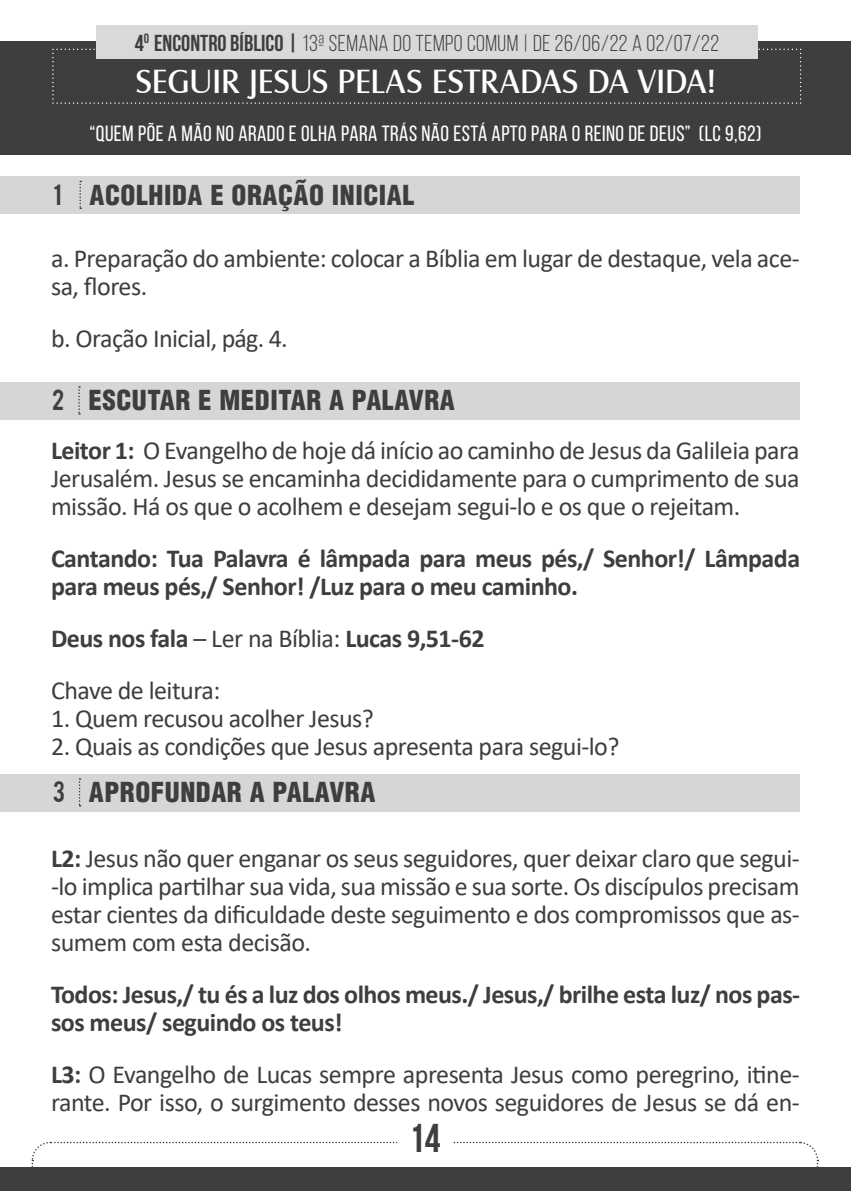
<style>
.page{position:relative;width:851px;height:1191px;background:#fff}
.page>*{position:absolute;margin:0;border:0;box-sizing:border-box;transform-origin:0 0}
.t1{font:700 40px "Bebas Neue";color:#3e3e3f}
.t2{font:34.6px "Castle T";letter-spacing:-.005em;color:#fff}
.t3{font:900 condensed 26.8px "Helvetica";letter-spacing:.02em;color:#3e3e3f}
.t4{font:26px/28px "Calibri";letter-spacing:-.02em;color:#3e3e3f}
.t5{font:700 26px/28px "Calibri";letter-spacing:-.02em;color:#3e3e3f}
.t6{font:23px "Bebas Neue";letter-spacing:.02em;color:#3e3e3f}
.t7{font:22px "Bebas Neue";letter-spacing:.02em;color:#fff}
.s1{font-weight:700}
.s2{font-family:"Bebas";font-weight:400;font-stretch:normal;font-size:23px}
</style>
<div class="page">
<svg style="left:31px;top:1141px;width:787px;height:26px"></svg>
<div style="left:397px;top:1111px;width:55px;height:56px;background:#fff;border-radius:50%"></div>
<div style="left:0;top:1167px;width:850px;height:24px;background:#3e3e3f"></div>
<div style="left:0;top:41px;width:850px;height:113px;background:#3e3e3f"></div>
<svg style="left:52px;top:49px;width:749px;height:55px"></svg>
<div style="left:96px;top:26px;width:661px;height:33px;background:#d8d9db"></div>
<div style="left:0;top:176px;width:799px;height:38px;background:#d5d6d8"></div>
<svg style="left:79px;top:181px;width:2px;height:28px"></svg>
<div style="left:0;top:382px;width:799px;height:37px;background:#d5d6d8"></div>
<svg style="left:78px;top:386px;width:2px;height:28px"></svg>
<div style="left:0;top:773px;width:799px;height:38px;background:#d5d6d8"></div>
<svg style="left:79px;top:778px;width:1px;height:28px"></svg>
<p class="t6" style="left:135px;top:31px;width:585px"><span class="s1">4</span><sup>O</sup> <span class="s1">ENCONTRO BÍBLICO |</span> 13ª SEMANA DO TEMPO COMUM | DE 26/06/22 A 02/07/22</p>
<h2 class="t2" style="left:136px;top:62px;width:581px">SEGUIR JESUS PELAS ESTRADAS DA VIDA!</h2>
<p class="t7" style="left:89px;top:121px;width:673px">“QUEM PÕE A MÃO NO ARADO E OLHA PARA TRÁS NÃO ESTÁ APTO PARA O REINO DE DEUS” (LC 9,62)</p>
<p class="t3" style="left:53px;top:178px;width:362px"><span class="s2">1</span> ACOLHIDA E ORAÇÃO INICIAL</p>
<p class="t4" style="left:51px;top:243px;width:750px">a. Preparação do ambiente: colocar a Bíblia em lugar de destaque, vela ace&shy;sa, flores.</p>
<p class="t4" style="left:51px;top:323px;width:238px">b. Oração Inicial, pág. 4.</p>
<p class="t3" style="left:52px;top:383px;width:404px"><span class="s2">2</span> ESCUTAR E MEDITAR A PALAVRA</p>
<p class="t4" style="left:51px;top:435px;width:750px;text-align:justify"><span class="s1">Leitor 1:</span> O Evangelho de hoje dá início ao caminho de Jesus da Galileia para Jerusalém. Jesus se encaminha decididamente para o cumprimento de sua missão. Há os que o acolhem e desejam segui-lo e os que o rejeitam.</p>
<p class="t5" style="left:51px;top:544px;width:750px">Cantando: Tua Palavra é lâmpada para meus pés,/ Senhor!/ Lâmpada para meus pés,/ Senhor! /Luz para o meu caminho.</p>
<p class="t4" style="left:51px;top:611px;width:435px;line-height:52px"><span class="s1">Deus nos fala</span> – Ler na Bíblia: <span class="s1">Lucas 9,51-62<br></span>Chave de leitura:</p>
<p class="t4" style="left:51px;top:703px;width:324px">1. Quem recusou acolher Jesus?</p>
<p class="t4" style="left:51px;top:731px;width:570px">2. Quais as condições que Jesus apresenta para segui-lo?</p>
<p class="t3" style="left:53px;top:775px;width:324px"><span class="s2">3</span> APROFUNDAR A PALAVRA</p>
<p class="t4" style="left:51px;top:843px;width:750px;text-align:justify"><span class="s1">L2:</span> Jesus não quer enganar os seus seguidores, quer deixar claro que segui--lo implica partilhar sua vida, sua missão e sua sorte. Os discípulos precisam estar cientes da dificuldade deste seguimento e dos compromissos que as&shy;sumem com esta decisão.</p>
<p class="t5" style="left:51px;top:980px;width:750px">Todos: Jesus,/ tu és a luz dos olhos meus./ Jesus,/ brilhe esta luz/ nos pas&shy;sos meus/ seguindo os teus!</p>
<p class="t4" style="left:51px;top:1059px;width:750px"><span class="s1">L3:</span> O Evangelho de Lucas sempre apresenta Jesus como peregrino, itine&shy;rante. Por isso, o surgimento desses novos seguidores de Jesus se dá en-</p>
<h1 class="t1" style="left:409px;top:1116px;width:33px">14</h1>
</div>
